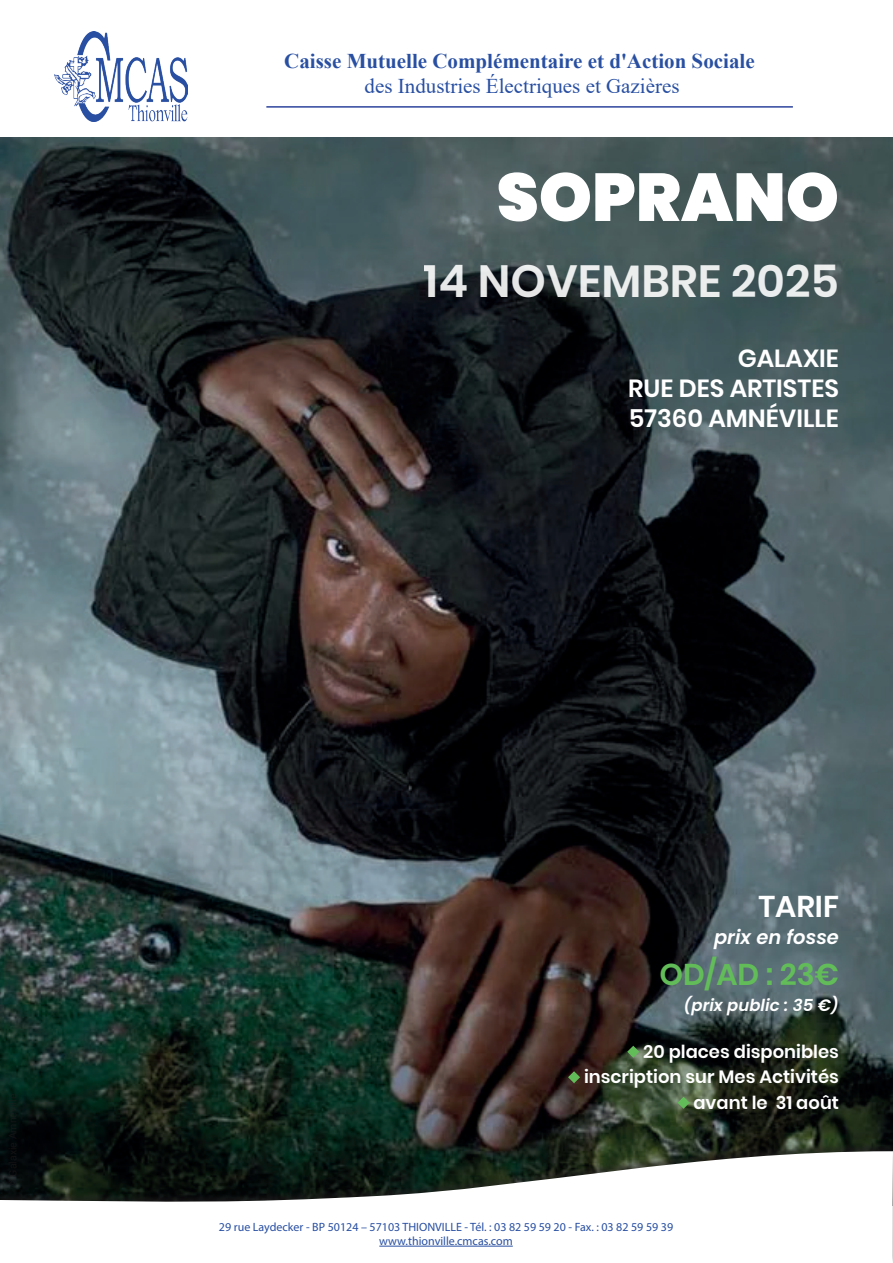
<style>
.page{position:relative;width:893px;height:1263px;background:#fff}
.page>*{position:absolute;margin:0;border:0;box-sizing:border-box;transform-origin:0 0}
.t1{font:900 67.5px "Poppins";color:#fff}
.t2{font:600 45px "Poppins";color:#fff}
.t3{font:600 30px "Poppins";color:#62bd59}
.t4{font:600 30px "Poppins";color:#fff}
.t5{font:600 24.75px/29.7px "Poppins";color:#fff;text-align:justify}
.t6{font:700 21px "Times New Roman";color:#284fa2}
.t7{font:21px "Times New Roman";color:#284fa2}
.t8{font:italic 600 19.5px "Poppins";color:#fff}
.t9{font:600 18px/25.5px "Poppins";color:#fff;text-align:right}
.t10{font:italic 600 16.5px "Poppins";color:#fff}
.t11{font:12px/14.4px "Myriad Pro";color:#284fa2;text-align:center}
</style>
<div class="page">
<img style="left:0;top:137px;width:893px;height:1005px">
<img style="left:54px;top:32px;width:133px;height:89px">
<hr style="left:266px;top:106px;width:527px;height:2px;background:#2c449c">
<div style="left:0;top:1142px;width:893px;height:121px;background:#231f20;opacity:.5"></div>
<svg style="left:0;top:1151px;width:893px;height:112px"></svg>
<hr style="left:379px;top:1246px;width:134px;height:1px;background:#284fa2">
<svg style="left:626px;top:1045px;width:14px;height:14px"></svg>
<svg style="left:567px;top:1070px;width:14px;height:14px"></svg>
<svg style="left:676px;top:1096px;width:15px;height:14px"></svg>
<h3 class="t6" style="left:284px;top:45px;width:472px">Caisse Mutuelle Complémentaire et d'Action Sociale</h3>
<h3 class="t7" style="left:365px;top:71px;width:316px">des Industries Électriques et Gazières</h3>
<h1 class="t1" style="left:497px;top:158px;width:344px">SOPRANO</h1>
<h2 class="t2" style="left:424px;top:255px;width:417px">14 NOVEMBRE 2025</h2>
<h3 class="t5" style="left:628px;top:344px;width:212px;text-indent:109px">GALAXIE RUE DES ARTISTES 57360 AMNÉVILLE</h3>
<h3 class="t4" style="left:759px;top:889px;width:82px">TARIF</h3>
<h3 class="t8" style="left:714px;top:925px;width:126px">prix en fosse</h3>
<h3 class="t3" style="left:659px;top:957px;width:181px">OD/AD : 23€</h3>
<h3 class="t10" style="left:683px;top:995px;width:157px">(prix public : 35 €)</h3>
<h3 class="t9" style="left:584px;top:1039px;width:256px">20 places disponibles inscription sur Mes Activités avant le 31 août</h3>
<p class="t11" style="left:219px;top:1219px;width:456px">29 rue Laydecker - BP 50124 – 57103 THIONVILLE - Tél. : 03 82 59 59 20 - Fax. : 03 82 59 59 39 www.thionville.cmcas.com</p>
</div>
